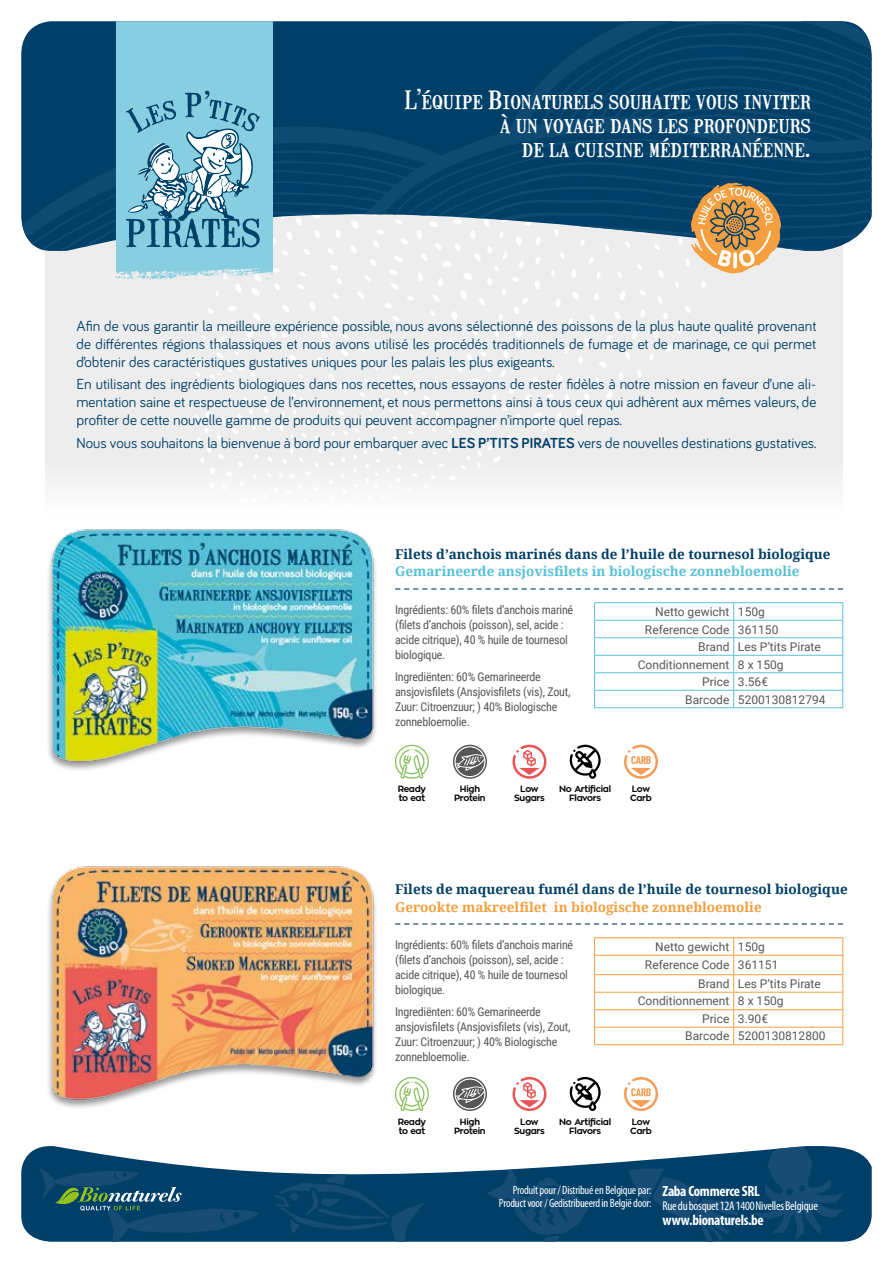
<style>
.page{position:relative;width:893px;height:1263px;background:#fff}
.page>*{position:absolute;margin:0;border:0;box-sizing:border-box;transform-origin:0 0}
.t1{font:24px/24px "Mailart Rubberstamp";color:#fff;text-align:right}
.t2{font:15px/18px "Bariol";color:#003f67;text-align:justify}
.t3{font:700 condensed 14.85px "Myriad Pro";letter-spacing:-.02em;color:#fff}
.t4{font:700 13.5px "Noto Serif";color:#003f67}
.t5{font:700 13.5px "Noto Serif";color:#58c1d7}
.t6{font:700 13.5px "Noto Serif";color:#f59f40}
.t7{font:condensed 12.75px "Myriad Pro";letter-spacing:-.02em;color:#fff}
.t8{font:12px/15px "Roboto Condensed";letter-spacing:-.02em;color:#575756}
.t9{font:12px/17.5px "Roboto";color:#575756;text-align:center}
.t10{font:condensed 12px/12.8px "Myriad Pro";letter-spacing:-.02em;color:#fff;text-align:right}
.t11{font:700 9px/9px "Zona Pro";letter-spacing:-.03em;color:#000;text-align:center}
.s1{font-weight:700}
</style>
<div class="page">
<hr style="left:594px;top:602px;width:140px;height:1px;background:#58c1d7">
<hr style="left:734px;top:602px;width:109px;height:1px;background:#58c1d7">
<svg style="left:594px;top:603px;width:1px;height:104px"></svg>
<hr style="left:594px;top:620px;width:140px;height:1px;background:#58c1d7">
<hr style="left:734px;top:620px;width:109px;height:1px;background:#58c1d7">
<svg style="left:733px;top:603px;width:1px;height:104px"></svg>
<svg style="left:842px;top:603px;width:1px;height:104px"></svg>
<hr style="left:594px;top:637px;width:140px;height:1px;background:#58c1d7">
<hr style="left:734px;top:637px;width:109px;height:1px;background:#58c1d7">
<hr style="left:594px;top:655px;width:140px;height:1px;background:#58c1d7">
<hr style="left:734px;top:655px;width:109px;height:1px;background:#58c1d7">
<hr style="left:594px;top:672px;width:140px;height:1px;background:#58c1d7">
<hr style="left:734px;top:672px;width:109px;height:1px;background:#58c1d7">
<hr style="left:594px;top:690px;width:140px;height:1px;background:#58c1d7">
<hr style="left:734px;top:690px;width:109px;height:1px;background:#58c1d7">
<hr style="left:594px;top:707px;width:140px;height:1px;background:#58c1d7">
<hr style="left:734px;top:707px;width:109px;height:1px;background:#58c1d7">
<svg style="left:395px;top:744px;width:34px;height:35px"></svg>
<svg style="left:395px;top:1077px;width:34px;height:34px"></svg>
<svg style="left:569px;top:745px;width:32px;height:34px"></svg>
<svg style="left:569px;top:1077px;width:32px;height:34px"></svg>
<div style="left:456px;top:747px;width:28px;height:29px;background:#575756;border-radius:50%"></div>
<svg style="left:456px;top:754px;width:28px;height:17px"></svg>
<div style="left:453px;top:745px;width:34px;height:34px;border:1px solid #575756;border-radius:50%"></div>
<div style="left:456px;top:1080px;width:28px;height:28px;background:#575756;border-radius:50%"></div>
<svg style="left:456px;top:1086px;width:28px;height:17px"></svg>
<div style="left:453px;top:1077px;width:34px;height:34px;border:1px solid #575756;border-radius:50%"></div>
<svg style="left:512px;top:745px;width:35px;height:34px"></svg>
<svg style="left:512px;top:1077px;width:35px;height:34px"></svg>
<svg style="left:624px;top:745px;width:34px;height:34px"></svg>
<svg style="left:624px;top:1077px;width:34px;height:34px"></svg>
<svg style="left:21px;top:1146px;width:851px;height:96px;fill:#003f67"></svg>
<svg style="left:274px;top:1172px;width:150px;height:70px;background:#0c476e"></svg>
<svg style="left:487px;top:1169px;width:101px;height:73px;background:#09456d"></svg>
<svg style="left:629px;top:1168px;width:113px;height:74px;background:#08446c"></svg>
<svg style="left:755px;top:1146px;width:89px;height:94px;background:#0d476f"></svg>
<div style="left:45px;top:178px;width:798px;height:343px;background:linear-gradient(to right,#f8f8f8,#fafafa)"></div>
<svg style="left:192px;top:251px;width:522px;height:257px;fill:#ededed"></svg>
<svg style="left:21px;top:21px;width:851px;height:230px;background:#195276"></svg>
<svg style="left:116px;top:21px;width:157px;height:260px;background:#84c2d5"></svg>
<img style="left:48px;top:529px;width:328px;height:239px">
<div style="left:46px;top:866px;width:333px;height:244px;background:#000;opacity:.4"></div>
<img style="left:47px;top:866px;width:332px;height:239px">
<svg style="left:40px;top:1168px;width:218px;height:74px;background:#114b6d"></svg>
<svg style="left:395px;top:588px;width:448px;height:1px"></svg>
<svg style="left:395px;top:923px;width:448px;height:1px"></svg>
<hr style="left:594px;top:937px;width:140px;height:1px;background:#f59f40">
<hr style="left:734px;top:937px;width:109px;height:1px;background:#f59f40">
<hr style="left:594px;top:955px;width:140px;height:1px;background:#f59f40">
<hr style="left:734px;top:955px;width:109px;height:1px;background:#f59f40">
<hr style="left:594px;top:974px;width:140px;height:1px;background:#f59f40">
<hr style="left:734px;top:974px;width:109px;height:1px;background:#f59f40">
<hr style="left:594px;top:992px;width:140px;height:1px;background:#f59f40">
<hr style="left:734px;top:992px;width:109px;height:1px;background:#f59f40">
<hr style="left:594px;top:1009px;width:140px;height:1px;background:#f59f40">
<hr style="left:734px;top:1009px;width:109px;height:1px;background:#f59f40">
<hr style="left:594px;top:1027px;width:140px;height:1px;background:#f59f40">
<svg style="left:594px;top:938px;width:1px;height:106px"></svg>
<hr style="left:734px;top:1027px;width:109px;height:1px;background:#f59f40">
<svg style="left:733px;top:938px;width:1px;height:106px"></svg>
<svg style="left:842px;top:938px;width:1px;height:106px"></svg>
<hr style="left:594px;top:1044px;width:140px;height:1px;background:#f59f40">
<hr style="left:734px;top:1044px;width:109px;height:1px;background:#f59f40">
<svg style="left:691px;top:138px;width:90px;height:245px;background:#b2b0a7"></svg>
<h1 class="t1" style="left:404px;top:87px;width:408px">L’équipe Bionaturels souhaite vous inviter à un voyage dans les profondeurs<br>de la cuisine méditerranéenne.</h1>
<p class="t2" style="left:77px;top:316px;width:741px">Afin de vous garantir la meilleure expérience possible, nous avons sélectionné des poissons de la plus haute qualité provenant de différentes régions thalassiques et nous avons utilisé les procédés traditionnels de fumage et de marinage, ce qui permet d’obtenir des caractéristiques gustatives uniques pour les palais les plus exigeants.</p>
<p class="t2" style="left:77px;top:375px;width:741px">En utilisant des ingrédients biologiques dans nos recettes, nous essayons de rester fidèles à notre mission en faveur d’une ali&shy;mentation saine et respectueuse de l’environnement, et nous permettons ainsi à tous ceux qui adhèrent aux mêmes valeurs, de profiter de cette nouvelle gamme de produits qui peuvent accompagner n’importe quel repas.</p>
<p class="t2" style="left:77px;top:433px;width:741px">Nous vous souhaitons la bienvenue à bord pour embarquer avec <span class="s1">LES P’TITS PIRATES</span> vers de nouvelles destinations gustatives.</p>
<p class="t4" style="left:395px;top:545px;width:437px">Filets d’anchois marinés dans de l’huile de tournesol biologique</p>
<p class="t5" style="left:395px;top:561px;width:406px">Gemarineerde ansjovisfilets in biologische zonnebloemolie</p>
<p class="t8" style="left:395px;top:602px;width:180px">Ingrédients: 60% filets d’anchois mariné (filets d’anchois (poisson), sel, acide : acide citrique), 40 % huile de tournesol biologique.</p>
<p class="t8" style="left:395px;top:669px;width:177px">Ingrediënten: 60% Gemarineerde ansjovisfilets (Ansjovisfilets (vis), Zout, Zuur: Citroenzuur; ) 40% Biologische zonnebloemolie.</p>
<p class="t9" style="left:655px;top:602px;width:111px">Netto gewicht 150g</p>
<p class="t9" style="left:645px;top:620px;width:135px">Reference Code 361150</p>
<p class="t9" style="left:698px;top:637px;width:124px">Brand Les P’tits Pirate</p>
<p class="t9" style="left:638px;top:655px;width:147px">Conditionnement 8 x 150g</p>
<p class="t9" style="left:702px;top:672px;width:67px">Price 3.56€</p>
<p class="t9" style="left:685px;top:690px;width:142px">Barcode 5200130812794</p>
<p class="t11" style="left:398px;top:785px;width:30px;text-align:left">Ready to eat</p>
<p class="t11" style="left:454px;top:785px;width:33px">High<br>Protein</p>
<p class="t11" style="left:514px;top:785px;width:32px">Low<br>Sugars</p>
<p class="t11" style="left:559px;top:785px;width:53px">No Artificial<br>Flavors</p>
<p class="t11" style="left:630px;top:785px;width:23px;text-align:left">Low<br>Carb</p>
<p class="t4" style="left:395px;top:880px;width:454px">Filets de maquereau fumél dans de l’huile de tournesol biologique</p>
<p class="t6" style="left:395px;top:897px;width:368px">Gerookte makreelfilet in biologische zonnebloemolie</p>
<p class="t8" style="left:395px;top:937px;width:180px">Ingrédients: 60% filets d’anchois mariné (filets d’anchois (poisson), sel, acide : acide citrique), 40 % huile de tournesol biologique.</p>
<p class="t8" style="left:395px;top:1004px;width:177px">Ingrediënten: 60% Gemarineerde ansjovisfilets (Ansjovisfilets (vis), Zout, Zuur: Citroenzuur; ) 40% Biologische zonnebloemolie.</p>
<p class="t9" style="left:645px;top:937px;width:135px">Netto gewicht 150g<br>Reference Code 361151</p>
<p class="t9" style="left:698px;top:974px;width:124px">Brand Les P’tits Pirate</p>
<p class="t9" style="left:638px;top:992px;width:147px">Conditionnement 8 x 150g</p>
<p class="t9" style="left:702px;top:1009px;width:67px">Price 3.90€</p>
<p class="t9" style="left:685px;top:1027px;width:142px">Barcode 5200130812800</p>
<p class="t11" style="left:398px;top:1117px;width:30px;text-align:left">Ready to eat</p>
<p class="t11" style="left:454px;top:1117px;width:33px">High<br>Protein</p>
<p class="t11" style="left:514px;top:1117px;width:32px">Low<br>Sugars</p>
<p class="t11" style="left:559px;top:1117px;width:53px">No Artificial<br>Flavors</p>
<p class="t11" style="left:630px;top:1117px;width:23px;text-align:left">Low<br>Carb</p>
<p class="t10" style="left:499px;top:1183px;width:154px">Produit pour / Distribué en Belgique par:<br>Product voor / Gedistribueerd in België door:</p>
<p class="t3" style="left:662px;top:1182px;width:99px">Zaba Commerce SRL</p>
<p class="t7" style="left:662px;top:1198px;width:157px">Rue du bosquet 12A 1400 Nivelles Belgique</p>
<p class="t3" style="left:662px;top:1210px;width:103px">www.bionaturels.be</p>
</div>
